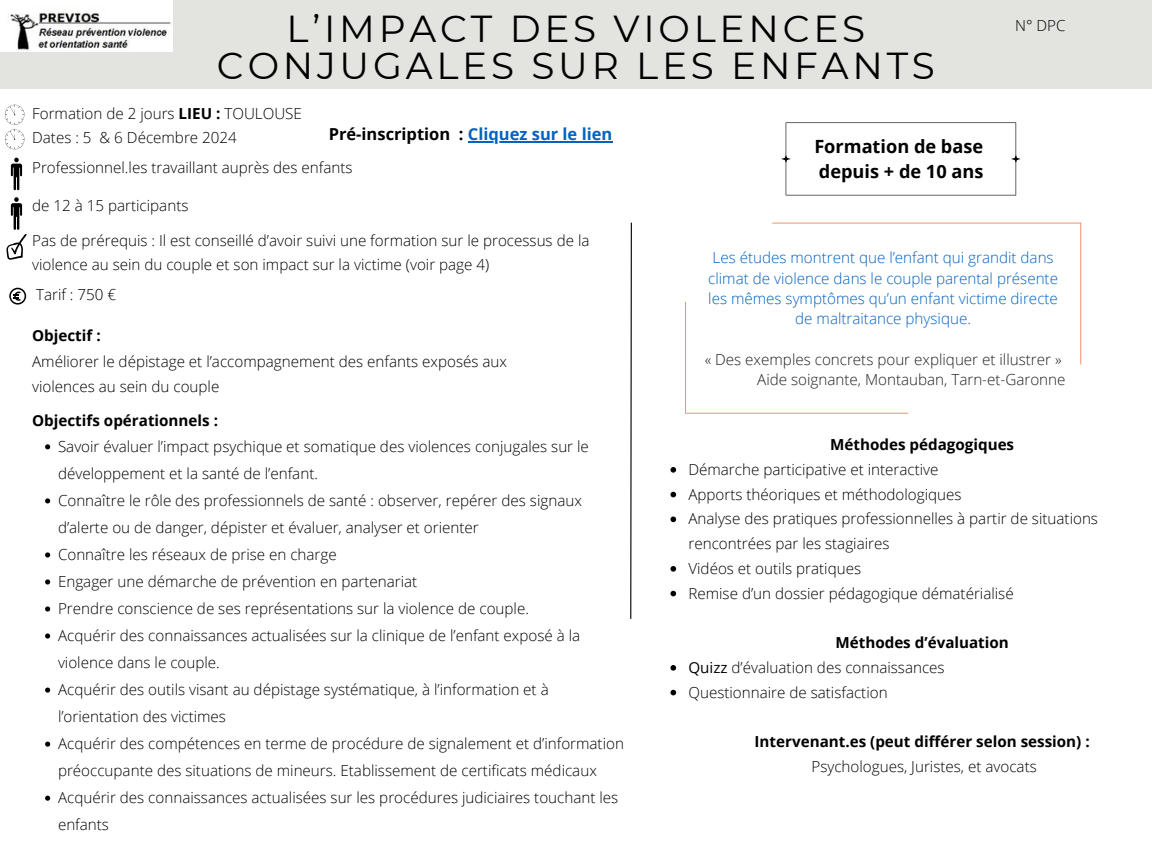
<style>
.page{position:relative;width:1152px;height:864px;background:#fff}
.page>*{position:absolute;margin:0;border:0;box-sizing:border-box;transform-origin:0 0}
.t1{font:37.5px/37.2px "Montserrat";letter-spacing:.1em;color:#000;text-align:center}
.t2{font:700 18.15px/24.8px "Open Sans";color:#000}
.t3{font:700 16.5px "Open Sans";color:#000}
.t4{font:300 15.15px/27px "Open Sans";color:#000}
.t5{font:300 15.15px/20.2px "Open Sans";color:#0462c0;text-align:center}
.t6{font:700 15.15px "Open Sans";color:#000}
.t7{font:300 15.15px/20.2px "Open Sans";color:#231f20;text-align:right}
.s1{font-weight:700}
.s2{color:#0462c0}
.s3{font-weight:400}
</style>
<div class="page">
<div style="left:0;top:0;width:1152px;height:89px;background:#e3e4e0"></div>
<img style="left:0;top:0;width:172px;height:52px">
<svg style="left:630px;top:222px;width:2px;height:397px"></svg>
<svg style="left:5px;top:105px;width:20px;height:45px"></svg>
<svg style="left:11px;top:158px;width:11px;height:32px"></svg>
<svg style="left:6px;top:197px;width:21px;height:63px"></svg>
<svg style="left:9px;top:288px;width:17px;height:17px"></svg>
<svg style="left:781px;top:122px;width:240px;height:73px"></svg>
<svg style="left:45px;top:444px;width:5px;height:5px"></svg>
<svg style="left:45px;top:498px;width:5px;height:5px"></svg>
<svg style="left:45px;top:552px;width:5px;height:6px"></svg>
<svg style="left:45px;top:579px;width:5px;height:6px"></svg>
<svg style="left:45px;top:606px;width:5px;height:6px"></svg>
<svg style="left:45px;top:633px;width:5px;height:6px"></svg>
<svg style="left:45px;top:688px;width:5px;height:5px"></svg>
<svg style="left:45px;top:742px;width:5px;height:5px"></svg>
<svg style="left:45px;top:796px;width:5px;height:5px"></svg>
<svg style="left:670px;top:467px;width:6px;height:6px"></svg>
<svg style="left:670px;top:492px;width:6px;height:5px"></svg>
<svg style="left:670px;top:517px;width:6px;height:5px"></svg>
<svg style="left:670px;top:566px;width:6px;height:6px"></svg>
<svg style="left:670px;top:591px;width:6px;height:5px"></svg>
<svg style="left:670px;top:665px;width:6px;height:6px"></svg>
<svg style="left:670px;top:690px;width:6px;height:5px"></svg>
<svg style="left:685px;top:302px;width:223px;height:112px"></svg>
<svg style="left:772px;top:223px;width:309px;height:141px"></svg>
<hr style="left:468px;top:141px;width:144px;height:1px;background:#0462c0">
<h1 class="t1" style="left:217px;top:10px;width:720px">L’IMPACT DES VIOLENCES<br>CONJUGALES SUR LES ENFANTS</h1>
<p class="t4" style="left:1015px;top:12px;width:52px">N° DPC</p>
<p class="t4" style="left:32px;top:102px;width:271px;line-height:23.5px">Formation de 2 jours <span class="s1">LIEU :</span> TOULOUSE<br>Dates : 5 &amp; 6 Décembre 2024</p>
<p class="t4" style="left:32px;top:154px;width:322px">Professionnel.les travaillant auprès des enfants</p>
<p class="t4" style="left:32px;top:192px;width:158px">de 12 à 15 participants</p>
<p class="t4" style="left:32px;top:228px;width:559px;line-height:23.5px">Pas de prérequis : Il est conseillé d’avoir suivi une formation sur le processus de la violence au sein du couple et son impact sur la victime (voir page 4)</p>
<p class="t4" style="left:36px;top:281px;width:82px">Tarif : 750 €</p>
<p class="t6" style="left:32px;top:325px;width:70px">Objectif :</p>
<p class="t4" style="left:32px;top:348px;width:476px;line-height:25.5px">Améliorer le dépistage et l’accompagnement des enfants exposés aux violences au sein du couple</p>
<p class="t6" style="left:32px;top:409px;width:187px">Objectifs opérationnels :</p>
<p class="t4" style="left:58px;top:432px;width:568px">Savoir évaluer l’impact psychique et somatique des violences conjugales sur le développement et la santé de l’enfant.<br>Connaître le rôle des professionnels de santé : observer, repérer des signaux d’alerte ou de danger, dépister et évaluer, analyser et orienter<br>Connaître les réseaux de prise en charge<br>Engager une démarche de prévention en partenariat<br>Prendre conscience de ses représentations sur la violence de couple.<br>Acquérir des connaissances actualisées sur la clinique de l’enfant exposé à la violence dans le couple.<br>Acquérir des outils visant au dépistage systématique, à l’information et à l’orientation des victimes<br>Acquérir des compétences en terme de procédure de signalement et d’information préoccupante des situations de mineurs. Etablissement de certificats médicaux Acquérir des connaissances actualisées sur les procédures judiciaires touchant les enfants</p>
<p class="t3" style="left:329px;top:122px;width:285px">Pré-inscription : <span class="s2">Cliquez sur le lien</span></p>
<p class="t2" style="left:814px;top:134px;width:171px">Formation de base depuis + de 10 ans</p>
<p class="t5" style="left:708px;top:247px;width:351px">Les études montrent que l’enfant qui grandit dans climat de violence dans le couple parental présente les mêmes symptômes qu’un enfant victime directe de maltraitance physique.</p>
<p class="t7" style="left:705px;top:349px;width:362px">« Des exemples concrets pour expliquer et illustrer »<br>Aide soignante, Montauban, Tarn-et-Garonne</p>
<p class="t6" style="left:830px;top:434px;width:186px">Méthodes pédagogiques</p>
<p class="t4" style="left:688px;top:457px;width:411px;line-height:24.8px">Démarche participative et interactive<br>Apports théoriques et méthodologiques<br>Analyse des pratiques professionnelles à partir de situations rencontrées par les stagiaires<br>Vidéos et outils pratiques<br>Remise d’un dossier pédagogique dématérialisé</p>
<p class="t4" style="left:688px;top:630px;width:322px;line-height:24.8px;text-indent:147px"><span class="s1">Méthodes d’évaluation<br></span><span class="s3">Quizz</span> d’évaluation des connaissances<br>Questionnaire de satisfaction</p>
<p class="t6" style="left:755px;top:731px;width:337px">Intervenant.es (peut différer selon session) :</p>
<p class="t4" style="left:811px;top:753px;width:227px">Psychologues, Juristes, et avocats</p>
</div>
